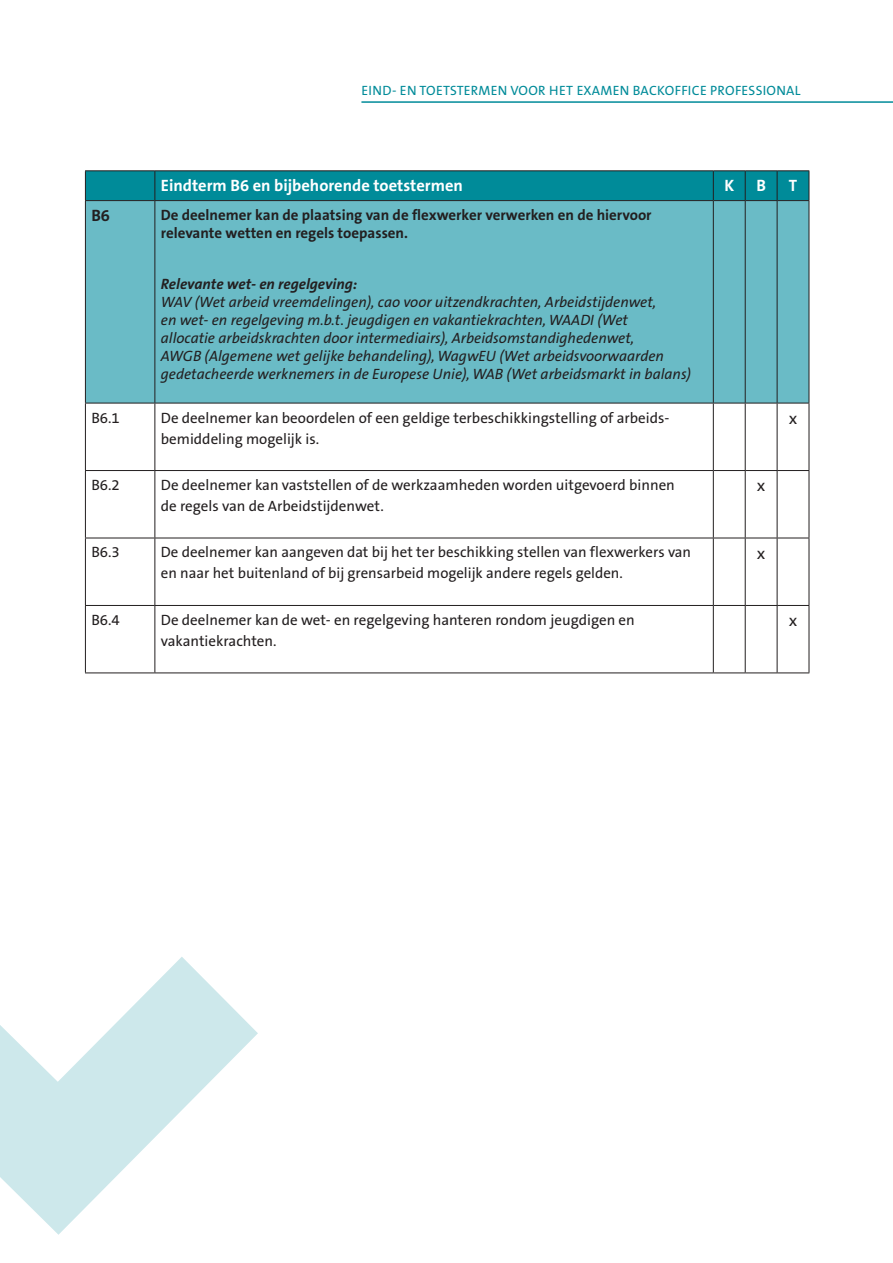
<style>
.page{position:relative;width:893px;height:1263px;background:#fff}
.page>*{position:absolute;margin:0;border:0;box-sizing:border-box;transform-origin:0 0}
.t1{font:700 16.5px "The Sans B7";color:#fff}
.t2{font:16.5px "The Sans B5 Plain";color:#231f20}
.t3{font:700 16.5px "The Sans B7";color:#231f20}
._0_PLAT{font:15px/21px "The Sans B5 Plain";color:#231f20}
.plat_cursief{font:italic 15px/18px "The Sans B5 Plain";color:#231f20}
._3_k3{font:700 15px/18px "The Sans B7";color:#231f20}
.plat_cursief-2{font:italic 700 15px "The Sans B7";color:#231f20}
.t4{font:13.5px "The Sans B5 Plain";letter-spacing:.02em;color:#008b99}
</style>
<div class="page">
<svg style="left:0;top:957px;width:258px;height:278px"></svg>
<div style="left:86px;top:201px;width:723px;height:202px;background:#6abbc6"></div>
<hr style="left:85px;top:170px;width:70px;height:1px;background:#231f20">
<hr style="left:155px;top:170px;width:558px;height:1px;background:#231f20">
<hr style="left:713px;top:170px;width:32px;height:1px;background:#231f20">
<hr style="left:745px;top:170px;width:32px;height:1px;background:#231f20">
<hr style="left:777px;top:170px;width:32px;height:1px;background:#231f20">
<div style="left:85px;top:171px;width:725px;height:30px;background:#008b99"></div>
<hr style="left:85px;top:200px;width:70px;height:1px;background:#231f20">
<hr style="left:85px;top:201px;width:1px;height:202px;background:#231f20">
<hr style="left:155px;top:200px;width:558px;height:1px;background:#231f20">
<hr style="left:154px;top:201px;width:1px;height:202px;background:#231f20">
<hr style="left:713px;top:200px;width:32px;height:1px;background:#231f20">
<hr style="left:713px;top:201px;width:1px;height:202px;background:#231f20">
<hr style="left:745px;top:200px;width:32px;height:1px;background:#231f20">
<hr style="left:745px;top:201px;width:1px;height:202px;background:#231f20">
<hr style="left:777px;top:200px;width:32px;height:1px;background:#231f20">
<hr style="left:777px;top:201px;width:1px;height:202px;background:#231f20">
<hr style="left:809px;top:201px;width:1px;height:202px;background:#231f20">
<hr style="left:85px;top:403px;width:70px;height:1px;background:#231f20">
<hr style="left:85px;top:403px;width:1px;height:67px;background:#231f20">
<hr style="left:155px;top:403px;width:558px;height:1px;background:#231f20">
<hr style="left:154px;top:403px;width:1px;height:67px;background:#231f20">
<hr style="left:713px;top:403px;width:32px;height:1px;background:#231f20">
<hr style="left:713px;top:403px;width:1px;height:67px;background:#231f20">
<hr style="left:745px;top:403px;width:32px;height:1px;background:#231f20">
<hr style="left:745px;top:403px;width:1px;height:67px;background:#231f20">
<hr style="left:777px;top:403px;width:32px;height:1px;background:#231f20">
<hr style="left:777px;top:403px;width:1px;height:67px;background:#231f20">
<hr style="left:809px;top:403px;width:1px;height:67px;background:#231f20">
<hr style="left:85px;top:470px;width:70px;height:1px;background:#231f20">
<hr style="left:85px;top:471px;width:1px;height:67px;background:#231f20">
<hr style="left:155px;top:470px;width:558px;height:1px;background:#231f20">
<hr style="left:154px;top:471px;width:1px;height:67px;background:#231f20">
<hr style="left:713px;top:470px;width:32px;height:1px;background:#231f20">
<hr style="left:713px;top:471px;width:1px;height:67px;background:#231f20">
<hr style="left:745px;top:470px;width:32px;height:1px;background:#231f20">
<hr style="left:745px;top:471px;width:1px;height:67px;background:#231f20">
<hr style="left:777px;top:470px;width:32px;height:1px;background:#231f20">
<hr style="left:777px;top:471px;width:1px;height:67px;background:#231f20">
<hr style="left:809px;top:471px;width:1px;height:67px;background:#231f20">
<hr style="left:85px;top:538px;width:70px;height:1px;background:#231f20">
<hr style="left:85px;top:538px;width:1px;height:67px;background:#231f20">
<hr style="left:155px;top:538px;width:558px;height:1px;background:#231f20">
<hr style="left:154px;top:538px;width:1px;height:67px;background:#231f20">
<hr style="left:713px;top:538px;width:32px;height:1px;background:#231f20">
<hr style="left:713px;top:538px;width:1px;height:67px;background:#231f20">
<hr style="left:745px;top:538px;width:32px;height:1px;background:#231f20">
<hr style="left:745px;top:538px;width:1px;height:67px;background:#231f20">
<hr style="left:777px;top:538px;width:32px;height:1px;background:#231f20">
<hr style="left:777px;top:538px;width:1px;height:67px;background:#231f20">
<hr style="left:809px;top:538px;width:1px;height:67px;background:#231f20">
<hr style="left:85px;top:605px;width:70px;height:1px;background:#231f20">
<hr style="left:85px;top:606px;width:1px;height:66px;background:#231f20">
<hr style="left:155px;top:605px;width:558px;height:1px;background:#231f20">
<hr style="left:154px;top:606px;width:1px;height:66px;background:#231f20">
<hr style="left:713px;top:605px;width:32px;height:1px;background:#231f20">
<hr style="left:713px;top:606px;width:1px;height:66px;background:#231f20">
<hr style="left:745px;top:605px;width:32px;height:1px;background:#231f20">
<hr style="left:745px;top:606px;width:1px;height:66px;background:#231f20">
<hr style="left:777px;top:605px;width:32px;height:1px;background:#231f20">
<hr style="left:777px;top:606px;width:1px;height:66px;background:#231f20">
<hr style="left:809px;top:606px;width:1px;height:66px;background:#231f20">
<hr style="left:85px;top:672px;width:70px;height:1px;background:#231f20">
<hr style="left:155px;top:672px;width:558px;height:1px;background:#231f20">
<hr style="left:713px;top:672px;width:32px;height:1px;background:#231f20">
<hr style="left:745px;top:672px;width:32px;height:1px;background:#231f20">
<hr style="left:777px;top:672px;width:32px;height:1px;background:#231f20">
<hr style="left:361px;top:101px;width:532px;height:2px;background:#008b99">
<p class="t4" style="left:361px;top:83px;width:441px">EIND- EN TOETSTERMEN VOOR HET EXAMEN BACKOFFICE PROFESSIONAL</p>
<p class="t1" style="left:161px;top:177px;width:304px">Eindterm B6 en bijbehorende toetstermen</p>
<p class="t1" style="left:724px;top:177px;width:11px">K</p>
<p class="t1" style="left:756px;top:177px;width:11px">B</p>
<p class="t1" style="left:789px;top:177px;width:10px">T</p>
<p class="t3" style="left:91px;top:207px;width:20px">B6</p>
<p class="_3_k3" style="left:161px;top:206px;width:492px">De deelnemer kan de plaatsing van de flexwerker verwerken en de hiervoor relevante wetten en regels toepassen.</p>
<p class="plat_cursief-2" style="left:161px;top:276px;width:198px">Relevante wet- en regelgeving:</p>
<p class="plat_cursief" style="left:161px;top:294px;width:497px">WAV (Wet arbeid vreemdelingen), cao voor uitzendkrachten, Arbeidstijdenwet, en wet- en regelgeving m.b.t. jeugdigen en vakantiekrachten, WAADI (Wet allocatie arbeidskrachten door intermediairs), Arbeidsomstandighedenwet,</p>
<p class="plat_cursief" style="left:161px;top:348px;width:532px">AWGB (Algemene wet gelijke behandeling), WagwEU (Wet arbeidsvoorwaarden gedetacheerde werknemers in de Europese Unie), WAB (Wet arbeidsmarkt in balans)</p>
<p class="_0_PLAT" style="left:91px;top:407px;width:30px">B6.1</p>
<p class="_0_PLAT" style="left:161px;top:407px;width:509px">De deelnemer kan beoordelen of een geldige terbeschikkingstelling of arbeids&shy;bemiddeling mogelijk is.</p>
<p class="t2" style="left:789px;top:409px;width:10px">x</p>
<p class="_0_PLAT" style="left:91px;top:475px;width:30px">B6.2</p>
<p class="_0_PLAT" style="left:161px;top:475px;width:516px">De deelnemer kan vaststellen of de werkzaamheden worden uitgevoerd binnen de regels van de Arbeidstijdenwet.</p>
<p class="t2" style="left:757px;top:477px;width:10px">x</p>
<p class="_0_PLAT" style="left:91px;top:542px;width:30px">B6.3</p>
<p class="_0_PLAT" style="left:161px;top:542px;width:532px">De deelnemer kan aangeven dat bij het ter beschikking stellen van flexwerkers van en naar het buitenland of bij grensarbeid mogelijk andere regels gelden.</p>
<p class="t2" style="left:757px;top:544px;width:10px">x</p>
<p class="_0_PLAT" style="left:91px;top:610px;width:30px">B6.4</p>
<p class="_0_PLAT" style="left:161px;top:610px;width:475px">De deelnemer kan de wet- en regelgeving hanteren rondom jeugdigen en vakantiekrachten.</p>
<p class="t2" style="left:789px;top:612px;width:10px">x</p>
</div>
